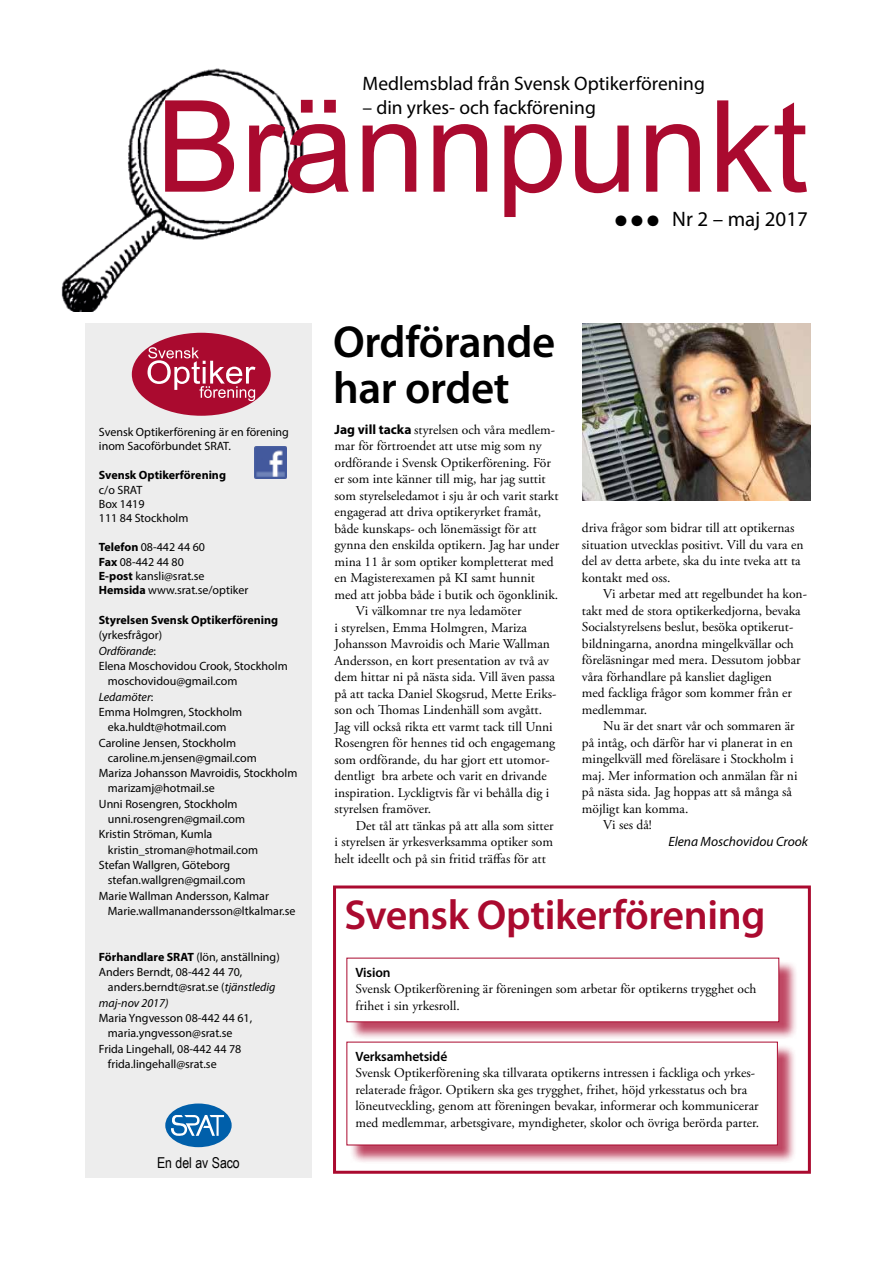
<style>
.page{position:relative;width:893px;height:1263px;background:#fff}
.page>*{position:absolute;margin:0;border:0;box-sizing:border-box;transform-origin:0 0}
.t1{font:127.5px "Arial";color:#aa0a2f}
.t2{font:600 45px/46.5px "Myriad Pro";letter-spacing:-.01em;color:#000}
.t3{font:600 42px "Myriad Pro";letter-spacing:-.01em;color:#aa0a2f}
.t4{font:21px "Myriad Pro";color:#000}
.t5{font:19.5px "Myriad Pro";color:#000}
.t6{font:15px "Arial Narrow";color:#000}
.t7{font:13.5px/16.5px "Adobe Garamond Pro";color:#000}
.t8{font:italic 13.5px "Myriad Pro";color:#000}
.t9{font:600 13.5px "Myriad Pro";letter-spacing:-.01em;color:#000}
.t10{font:12px/14.4px "Myriad Pro";color:#000}
.t11{font:italic 12px/15.3px "Myriad Pro";color:#000}
.t12{font:700 12px "Myriad Pro";color:#000}
.s1{font-weight:700}
.s2{font-style:normal}
.s3{font-family:"Myriad Pro";font-weight:700}
</style>
<div class="page">
<img style="left:61px;top:68px;width:243px;height:243px">
<div style="left:85px;top:323px;width:227px;height:854px;background:#ededed"></div>
<div style="left:132px;top:333px;width:139px;height:83px;background:#aa0a2f;border-radius:50%"></div>
<svg style="left:148px;top:347px;width:108px;height:54px"></svg>
<div style="left:165px;top:1103px;width:67px;height:44px;background:#005faa;border-radius:50%"></div>
<svg style="left:171px;top:1115px;width:53px;height:21px"></svg>
<div style="left:333px;top:885px;width:478px;height:289px;border:3px solid #aa0a2f"></div>
<div style="left:349px;top:960px;width:449px;height:81px;background:#aa0a2f;opacity:.75"></div>
<div style="left:347px;top:958px;width:432px;height:64px;background:#fff"></div>
<div style="left:349px;top:1044px;width:447px;height:120px;background:#aa0a2f;opacity:.75"></div>
<div style="left:347px;top:1042px;width:430px;height:103px;background:#fff"></div>
<img style="left:255px;top:446px;width:32px;height:32px">
<img style="left:583px;top:323px;width:228px;height:178px">
<h3 class="t5" style="left:363px;top:72px;width:344px">Medlemsblad från Svensk Optikerförening</h3>
<h3 class="t5" style="left:363px;top:95px;width:235px">– din yrkes- och fackförening</h3>
<h1 class="t1" style="left:156px;top:59px;width:654px">Brännpunkt</h1>
<h3 class="t4" style="left:615px;top:206px;width:194px">● ● ● Nr 2 – maj 2017</h3>
<p class="t10" style="left:99px;top:425px;width:192px">Svensk Optikerförening är en förening inom Sacoförbundet SRAT.</p>
<p class="t12" style="left:99px;top:467px;width:129px">Svensk Optikerförening</p>
<p class="t10" style="left:99px;top:482px;width:91px">c/o SRAT<br>Box 1419<br>111 84 Stockholm</p>
<p class="t10" style="left:99px;top:540px;width:151px"><span class="s1">Telefon</span> 08-442 44 60<br><span class="s1">Fax</span> 08-442 44 80<br><span class="s1">E-post</span> kansli@srat.se<br><span class="s1">Hemsida</span> www.srat.se/optiker</p>
<p class="t12" style="left:99px;top:612px;width:181px">Styrelsen Svensk Optikerförening</p>
<p class="t10" style="left:99px;top:628px;width:65px">(yrkesfrågor)</p>
<p class="t11" style="left:99px;top:643px;width:59px">Ordförande<span class="s2">:</span></p>
<p class="t10" style="left:99px;top:659px;width:190px">Elena Moschovidou Crook, Stockholm</p>
<p class="t10" style="left:108px;top:674px;width:131px">moschovidou@gmail.com</p>
<p class="t11" style="left:99px;top:689px;width:56px">Ledamöter<span class="s2">:</span></p>
<p class="t10" style="left:99px;top:704px;width:145px">Emma Holmgren, Stockholm</p>
<p class="t10" style="left:108px;top:720px;width:120px">eka.huldt@hotmail.com</p>
<p class="t10" style="left:99px;top:735px;width:139px">Caroline Jensen, Stockholm</p>
<p class="t10" style="left:108px;top:750px;width:150px">caroline.m.jensen@gmail.com</p>
<p class="t10" style="left:99px;top:766px;width:200px">Mariza Johansson Mavroidis, Stockholm</p>
<p class="t10" style="left:108px;top:781px;width:109px">marizamj@hotmail.se</p>
<p class="t10" style="left:99px;top:796px;width:140px">Unni Rosengren, Stockholm</p>
<p class="t10" style="left:108px;top:812px;width:139px">unni.rosengren@gmail.com</p>
<p class="t10" style="left:99px;top:827px;width:115px">Kristin Ströman, Kumla</p>
<p class="t10" style="left:108px;top:842px;width:152px">kristin_stroman@hotmail.com</p>
<p class="t10" style="left:99px;top:857px;width:133px">Stefan Wallgren, Göteborg</p>
<p class="t10" style="left:108px;top:873px;width:139px">stefan.wallgren@gmail.com</p>
<p class="t10" style="left:99px;top:888px;width:172px">Marie Wallman Andersson, Kalmar</p>
<p class="t10" style="left:108px;top:903px;width:189px">Marie.wallmanandersson@ltkalmar.se</p>
<p class="t10" style="left:99px;top:949px;width:182px;line-height:15.3px"><span class="s1">Förhandlare SRAT</span> (lön, anställning)<br>Anders Berndt, 08-442 44 70,</p>
<p class="t11" style="left:99px;top:980px;width:178px;text-indent:9px"><span class="s2">anders.berndt@srat.se (</span>tjänstledig maj-nov 2017)</p>
<p class="t10" style="left:99px;top:1010px;width:155px">Maria Yngvesson 08-442 44 61,</p>
<p class="t10" style="left:108px;top:1026px;width:126px">maria.yngvesson@srat.se</p>
<p class="t10" style="left:99px;top:1041px;width:144px">Frida Lingehall, 08-442 44 78</p>
<p class="t10" style="left:108px;top:1056px;width:110px">frida.lingehall@srat.se</p>
<p class="t6" style="left:157px;top:1151px;width:84px">En del av Saco</p>
<h2 class="t2" style="left:333px;top:317px;width:224px">Ordförande har ordet</h2>
<p class="t7" style="left:335px;top:422px;width:222px"><span class="s3">Jag vill tacka</span> styrelsen och våra medlem-</p>
<p class="t7" style="left:335px;top:438px;width:209px">mar för förtroendet att utse mig som ny</p>
<p class="t7" style="left:335px;top:455px;width:218px">ordförande i Svensk Optikerförening. För</p>
<p class="t7" style="left:335px;top:471px;width:213px">er som inte känner till mig, har jag suttit</p>
<p class="t7" style="left:335px;top:488px;width:225px">som styrelseledamot i sju år och varit starkt</p>
<p class="t7" style="left:335px;top:504px;width:208px">engagerad att driva optikeryrket framåt,</p>
<p class="t7" style="left:335px;top:521px;width:204px">både kunskaps- och lönemässigt för att</p>
<p class="t7" style="left:335px;top:537px;width:226px">gynna den enskilda optikern. Jag har under</p>
<p class="t7" style="left:335px;top:554px;width:220px">mina 11 år som optiker kompletterat med</p>
<p class="t7" style="left:335px;top:570px;width:202px">en Magisterexamen på KI samt hunnit</p>
<p class="t7" style="left:335px;top:587px;width:225px">med att jobba både i butik och ögonklinik.</p>
<p class="t7" style="left:356px;top:603px;width:167px">Vi välkomnar tre nya ledamöter</p>
<p class="t7" style="left:335px;top:620px;width:194px">i styrelsen, Emma Holmgren, Mariza</p>
<p class="t7" style="left:335px;top:636px;width:217px">Johansson Mavroidis och Marie Wallman</p>
<p class="t7" style="left:335px;top:653px;width:216px">Andersson, en kort presentation av två av</p>
<p class="t7" style="left:335px;top:669px;width:222px">dem hittar ni på nästa sida. Vill även passa</p>
<p class="t7" style="left:335px;top:686px;width:223px">på att tacka Daniel Skogsrud, Mette Eriks-</p>
<p class="t7" style="left:335px;top:702px;width:209px">son och Thomas Lindenhäll som avgått.</p>
<p class="t7" style="left:335px;top:719px;width:220px">Jag vill också rikta ett varmt tack till Unni</p>
<p class="t7" style="left:335px;top:735px;width:222px">Rosengren för hennes tid och engagemang</p>
<p class="t7" style="left:335px;top:752px;width:217px">som ordförande, du har gjort ett utomor-</p>
<p class="t7" style="left:335px;top:768px;width:214px">dentligt bra arbete och varit en drivande</p>
<p class="t7" style="left:335px;top:785px;width:216px">inspiration. Lyckligtvis får vi behålla dig i</p>
<p class="t7" style="left:335px;top:801px;width:98px">styrelsen framöver.</p>
<p class="t7" style="left:356px;top:818px;width:199px">Det tål att tänkas på att alla som sitter</p>
<p class="t7" style="left:335px;top:834px;width:220px">i styrelsen är yrkesverksamma optiker som</p>
<p class="t7" style="left:335px;top:851px;width:213px">helt ideellt och på sin fritid träffas för att</p>
<p class="t7" style="left:582px;top:520px;width:223px">driva frågor som bidrar till att optikernas situation utvecklas positivt. Vill du vara en del av detta arbete, ska du inte tveka att ta kontakt med oss.</p>
<p class="t7" style="left:582px;top:586px;width:227px;text-indent:21px">Vi arbetar med att regelbundet ha kon&shy;takt med de stora optikerkedjorna, bevaka Socialstyrelsens beslut, besöka optikerut&shy;bildningarna, anordna mingelkvällar och föreläsningar med mera. Dessutom jobbar våra förhandlare på kansliet dagligen<br>med fackliga frågor som kommer från er medlemmar.</p>
<p class="t7" style="left:603px;top:718px;width:193px">Nu är det snart vår och sommaren är</p>
<p class="t7" style="left:582px;top:735px;width:212px">på intåg, och därför har vi planerat in en</p>
<p class="t7" style="left:582px;top:751px;width:213px">mingelkväll med föreläsare i Stockholm i</p>
<p class="t7" style="left:582px;top:768px;width:217px">maj. Mer information och anmälan får ni</p>
<p class="t7" style="left:582px;top:784px;width:212px">på nästa sida. Jag hoppas att så många så</p>
<p class="t7" style="left:582px;top:801px;width:108px">möjligt kan komma.</p>
<p class="t7" style="left:603px;top:817px;width:50px">Vi ses då!</p>
<p class="t8" style="left:668px;top:834px;width:141px">Elena Moschovidou Crook</p>
<h3 class="t3" style="left:345px;top:888px;width:422px">Svensk Optikerförening</h3>
<p class="t9" style="left:356px;top:964px;width:37px">Vision</p>
<p class="t7" style="left:356px;top:981px;width:402px">Svensk Optikerförening är föreningen som arbetar för optikerns trygghet och frihet i sin yrkesroll.</p>
<p class="t9" style="left:356px;top:1048px;width:93px">Verksamhetsidé</p>
<p class="t7" style="left:356px;top:1065px;width:405px">Svensk Optikerförening ska tillvarata optikerns intressen i fackliga och yrkes&shy;relaterade frågor. Optikern ska ges trygghet, frihet, höjd yrkesstatus och bra löneutveckling, genom att föreningen bevakar, informerar och kommunicerar med medlemmar, arbetsgivare, myndigheter, skolor och övriga berörda parter.</p>
</div>
